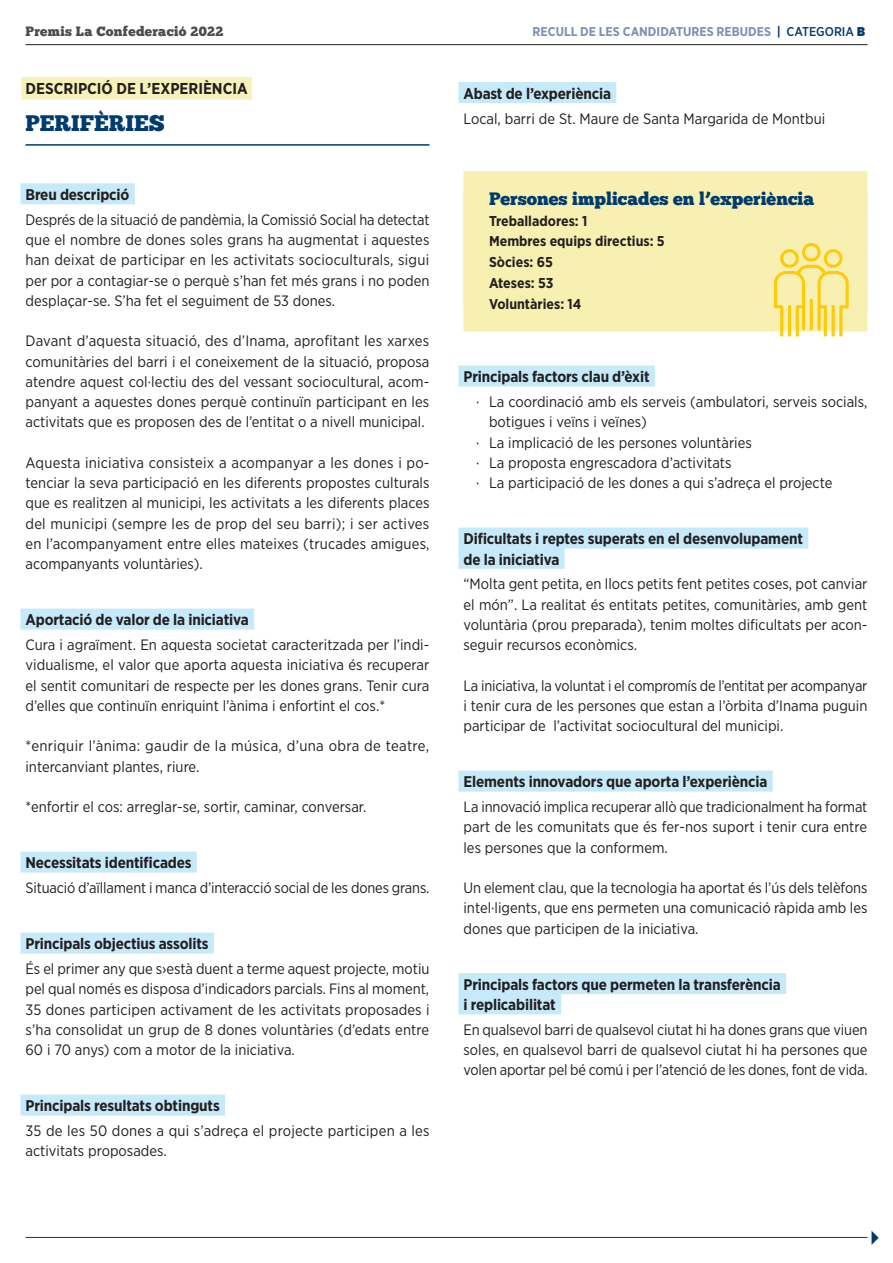
<style>
.page{position:relative;width:893px;height:1263px;background:#fff}
.page>*{position:absolute;margin:0;border:0;box-sizing:border-box;transform-origin:0 0}
._00_TÍTOL_PROJECTE{font:22.5px "Chunk Five";color:#003b70}
._06__Text_fitxa_fina{font:18px "Chunk Five";color:#003b70}
._05__descripció{font:700 15.75px "Gotham Narrow";color:#231f20}
._01_TITOLET_blau{font:700 15.45px "Gotham Narrow";letter-spacing:-.01em;color:#231f20}
.t1{font:15px/20.2px "Gotham Narrow";color:#231f20;text-align:justify}
.t2{font:15px/20.2px "Gotham Narrow";letter-spacing:.02em;color:#231f20}
._06__Text_fitxa_fina-2{font:700 14.25px "Gotham Narrow";color:#231f20}
.t3{font:13.5px "Chunk Five";letter-spacing:.02em;color:#4b4c4d}
.t4{font:700 12.75px "Gotham Narrow";color:#7c90b1}
.s1{color:#003b70}
.s2{font-weight:500;color:#003b70}
.s3{font-weight:900;color:#003b70}
</style>
<div class="page">
<hr style="left:26px;top:44px;width:841px;height:1px;background:#231f20">
<hr style="left:26px;top:1237px;width:841px;height:1px;background:#003b70">
<svg style="left:871px;top:1231px;width:8px;height:14px"></svg>
<div style="left:21px;top:77px;width:231px;height:23px;background:#f7f2ba"></div>
<hr style="left:26px;top:144px;width:403px;height:2px;background:#003b70">
<div style="left:20px;top:183px;width:115px;height:21px;background:#c6eafa"></div>
<div style="left:20px;top:609px;width:234px;height:21px;background:#c6eafa"></div>
<div style="left:20px;top:852px;width:177px;height:21px;background:#c6eafa"></div>
<div style="left:20px;top:933px;width:194px;height:21px;background:#c6eafa"></div>
<div style="left:20px;top:1095px;width:205px;height:21px;background:#c6eafa"></div>
<div style="left:458px;top:82px;width:158px;height:21px;background:#c6eafa"></div>
<div style="left:463px;top:171px;width:404px;height:57px;background:#f7f0b0"></div>
<div style="left:463px;top:212px;width:404px;height:57px;background:#f7f0b0"></div>
<div style="left:463px;top:254px;width:404px;height:57px;background:#f7f0b0"></div>
<div style="left:463px;top:274px;width:404px;height:57px;background:#f7f0b0"></div>
<div style="left:458px;top:366px;width:197px;height:21px;background:#c6eafa"></div>
<div style="left:458px;top:528px;width:350px;height:21px;background:#c6eafa"></div>
<div style="left:458px;top:548px;width:107px;height:21px;background:#c6eafa"></div>
<div style="left:458px;top:771px;width:315px;height:21px;background:#c6eafa"></div>
<div style="left:458px;top:973px;width:328px;height:21px;background:#c6eafa"></div>
<div style="left:458px;top:993px;width:103px;height:21px;background:#c6eafa"></div>
<svg style="left:774px;top:243px;width:75px;height:93px"></svg>
<p class="t3" style="left:26px;top:24px;width:199px">Premis La Confederació 2022</p>
<p class="t4" style="left:533px;top:24px;width:334px">RECULL DE LES CANDIDATURES REBUDES <span class="s1">|</span> <span class="s2">CATEGORIA</span> <span class="s3">B</span></p>
<p class="_05__descripció" style="left:26px;top:78px;width:224px">DESCRIPCIÓ DE L’EXPERIÈNCIA</p>
<p class="_00_TÍTOL_PROJECTE" style="left:26px;top:110px;width:141px">PERIFÈRIES</p>
<p class="_01_TITOLET_blau" style="left:26px;top:185px;width:105px">Breu descripció</p>
<p class="t1" style="left:26px;top:209px;width:405px">Després de la situació de pandèmia, la Comissió Social ha detectat que el nombre de dones soles grans ha augmentat i aquestes han deixat de participar en les activitats socioculturals, sigui per por a contagiar-se o perquè s’han fet més grans i no poden desplaçar-se. S’ha fet el seguiment de 53 dones.</p>
<p class="t1" style="left:26px;top:331px;width:405px">Davant d’aquesta situació, des d’Inama, aprofitant les xarxes comunitàries del barri i el coneixement de la situació, proposa atendre aquest col·lectiu des del vessant sociocultural, acom&shy;panyant a aquestes dones perquè continuïn participant en les activitats que es proposen des de l’entitat o a nivell municipal.</p>
<p class="t1" style="left:26px;top:452px;width:406px">Aquesta iniciativa consisteix a acompanyar a les dones i po&shy;tenciar la seva participació en les diferents propostes culturals que es realitzen al municipi, les activitats a les diferents places del municipi (sempre les de prop del seu barri); i ser actives en l’acompanyament entre elles mateixes (trucades amigues, acompanyants voluntàries).</p>
<p class="_01_TITOLET_blau" style="left:26px;top:610px;width:225px">Aportació de valor de la iniciativa</p>
<p class="t1" style="left:26px;top:634px;width:405px">Cura i agraïment. En aquesta societat caracteritzada per l’indi&shy;vidualisme, el valor que aporta aquesta iniciativa és recuperar el sentit comunitari de respecte per les dones grans. Tenir cura d’elles que continuïn enriquint l’ànima i enfortint el cos.*</p>
<p class="t2" style="left:26px;top:736px;width:405px">*enriquir l’ànima: gaudir de la música, d’una obra de teatre, intercanviant plantes, riure.</p>
<p class="t1" style="left:26px;top:796px;width:342px">*enfortir el cos: arreglar-se, sortir, caminar, conversar.</p>
<p class="_01_TITOLET_blau" style="left:26px;top:853px;width:168px">Necessitats identificades</p>
<p class="t1" style="left:26px;top:877px;width:405px">Situació d’aïllament i manca d’interacció social de les dones grans.</p>
<p class="_01_TITOLET_blau" style="left:26px;top:934px;width:185px">Principals objectius assolits</p>
<p class="t1" style="left:26px;top:958px;width:406px">És el primer any que s›està duent a terme aquest projecte, motiu pel qual només es disposa d’indicadors parcials. Fins al moment, 35 dones participen activament de les activitats proposades i s’ha consolidat un grup de 8 dones voluntàries (d’edats entre 60 i 70 anys) com a motor de la iniciativa.</p>
<p class="_01_TITOLET_blau" style="left:26px;top:1096px;width:196px">Principals resultats obtinguts</p>
<p class="t1" style="left:26px;top:1120px;width:406px">35 de les 50 dones a qui s’adreça el projecte participen a les activitats proposades.</p>
<p class="_01_TITOLET_blau" style="left:463px;top:83px;width:149px">Abast de l’experiència</p>
<p class="t1" style="left:463px;top:108px;width:363px">Local, barri de St. Maure de Santa Margarida de Montbui</p>
<p class="_06__Text_fitxa_fina" style="left:489px;top:188px;width:327px">Persones implicades en l’experiència</p>
<p class="_06__Text_fitxa_fina-2" style="left:489px;top:212px;width:100px">Treballadores: 1</p>
<p class="_06__Text_fitxa_fina-2" style="left:489px;top:232px;width:177px">Membres equips directius: 5</p>
<p class="_06__Text_fitxa_fina-2" style="left:489px;top:253px;width:65px">Sòcies: 65</p>
<p class="_06__Text_fitxa_fina-2" style="left:489px;top:274px;width:66px">Ateses: 53</p>
<p class="_06__Text_fitxa_fina-2" style="left:489px;top:294px;width:94px">Voluntàries: 14</p>
<p class="_01_TITOLET_blau" style="left:463px;top:367px;width:188px">Principals factors clau d’èxit</p>
<p class="t1" style="left:489px;top:391px;width:380px;text-indent:-13px">· La coordinació amb els serveis (ambulatori, serveis socials, botigues i veïns i veïnes)</p>
<p class="t1" style="left:476px;top:432px;width:277px">· La implicació de les persones voluntàries</p>
<p class="t1" style="left:476px;top:452px;width:257px">· La proposta engrescadora d’activitats</p>
<p class="t1" style="left:476px;top:472px;width:358px">· La participació de les dones a qui s’adreça el projecte</p>
<p class="_01_TITOLET_blau" style="left:463px;top:529px;width:341px">Dificultats i reptes superats en el desenvolupament</p>
<p class="_01_TITOLET_blau" style="left:463px;top:549px;width:97px">de la iniciativa</p>
<p class="t1" style="left:463px;top:574px;width:405px">“Molta gent petita, en llocs petits fent petites coses, pot canviar el món”. La realitat és entitats petites, comunitàries, amb gent voluntària (prou preparada), tenim moltes dificultats per acon&shy;seguir recursos econòmics.</p>
<p class="t1" style="left:463px;top:675px;width:405px">La iniciativa, la voluntat i el compromís de l’entitat per acompanyar i tenir cura de les persones que estan a l’òrbita d’Inama puguin participar de l’activitat sociocultural del municipi.</p>
<p class="_01_TITOLET_blau" style="left:463px;top:772px;width:305px">Elements innovadors que aporta l’experiència</p>
<p class="t1" style="left:463px;top:796px;width:405px">La innovació implica recuperar allò que tradicionalment ha format part de les comunitats que és fer-nos suport i tenir cura entre les persones que la conformem.</p>
<p class="t1" style="left:463px;top:877px;width:405px">Un element clau, que la tecnologia ha aportat és l’ús dels telèfons intel·ligents, que ens permeten una comunicació ràpida amb les dones que participen de la iniciativa.</p>
<p class="_01_TITOLET_blau" style="left:463px;top:974px;width:319px">Principals factors que permeten la transferència</p>
<p class="_01_TITOLET_blau" style="left:463px;top:995px;width:94px">i replicabilitat</p>
<p class="t1" style="left:463px;top:1019px;width:406px">En qualsevol barri de qualsevol ciutat hi ha dones grans que viuen soles, en qualsevol barri de qualsevol ciutat hi ha persones que volen aportar pel bé comú i per l’atenció de les dones, font de vida.</p>
</div>
